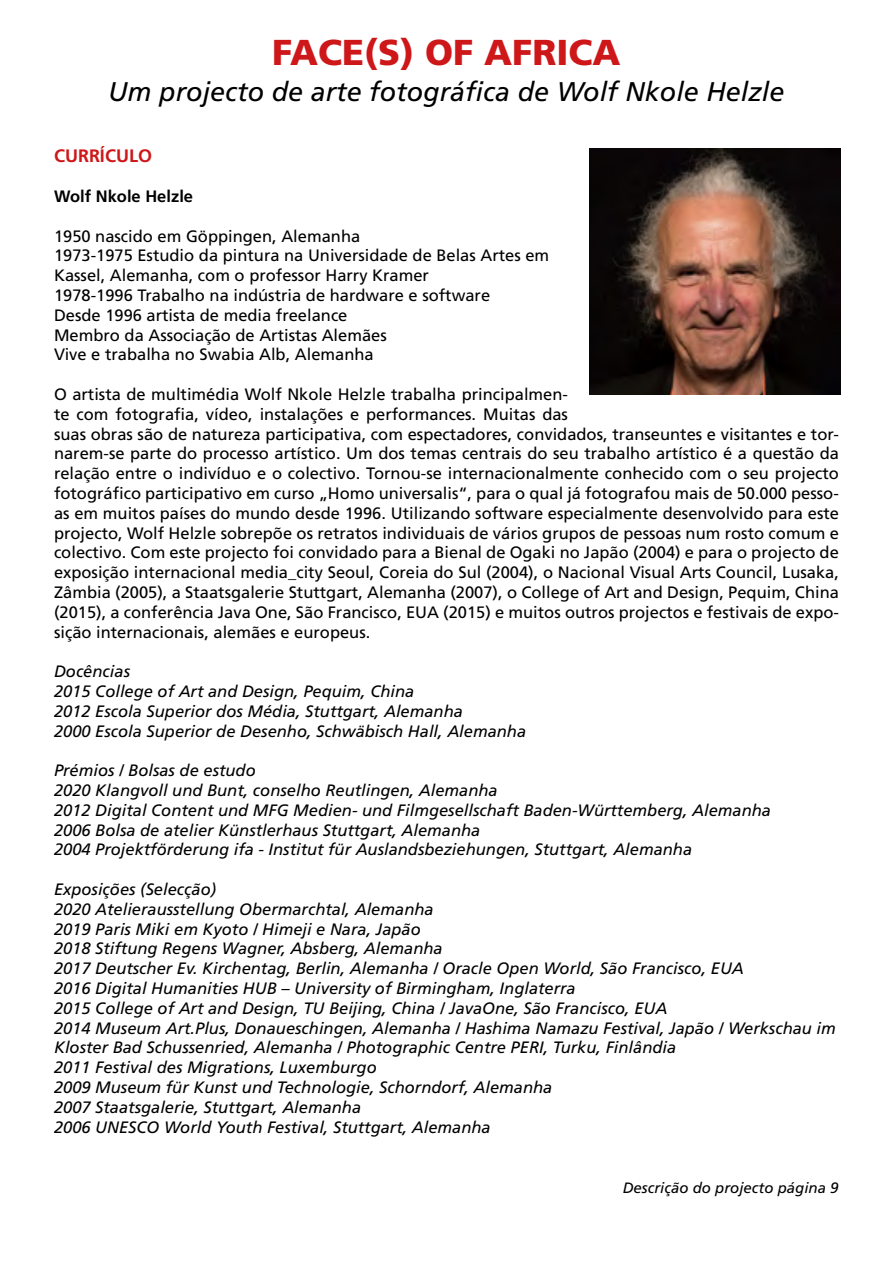
<style>
.page{position:relative;width:893px;height:1263px;background:#fff}
.page>*{position:absolute;margin:0;border:0;box-sizing:border-box;transform-origin:0 0}
.t1{font:900 36px "Frutiger";color:#cd1719}
.t2{font:italic 27px "Frutiger";color:#000}
.t3{font:700 18px "Frutiger";color:#cd1719}
.t4{font:16.5px/19.8px "Frutiger";color:#000}
.t5{font:italic 16.5px "Frutiger";color:#000}
.t6{font:700 16.5px "Frutiger";color:#000}
.t7{font:italic 15px "Frutiger";color:#000}
</style>
<div class="page">
<img style="left:589px;top:149px;width:252px;height:246px">
<h1 class="t1" style="left:272px;top:30px;width:350px">FACE(S) OF AFRICA</h1>
<h2 class="t2" style="left:108px;top:76px;width:678px">Um projecto de arte fotográfica de Wolf Nkole Helzle</h2>
<p class="t3" style="left:54px;top:145px;width:99px">CURRÍCULO</p>
<p class="t6" style="left:54px;top:186px;width:141px">Wolf Nkole Helzle</p>
<p class="t4" style="left:54px;top:226px;width:308px">1950 nascido em Göppingen, Alemanha</p>
<p class="t4" style="left:54px;top:246px;width:497px">1973-1975 Estudio da pintura na Universidade de Belas Artes em<br>Kassel, Alemanha, com o professor Harry Kramer</p>
<p class="t4" style="left:54px;top:285px;width:438px">1978-1996 Trabalho na indústria de hardware e software</p>
<p class="t4" style="left:54px;top:305px;width:295px">Desde 1996 artista de media freelance</p>
<p class="t4" style="left:54px;top:325px;width:334px">Membro da Associação de Artistas Alemães</p>
<p class="t4" style="left:54px;top:345px;width:321px">Vive e trabalha no Swabia Alb, Alemanha</p>
<p class="t4" style="left:54px;top:384px;width:787px">O artista de multimédia Wolf Nkole Helzle trabalha principalmen-<br>te com fotografia, vídeo, instalações e performances. Muitas das<br>suas obras são de natureza participativa, com espectadores, convidados, transeuntes e visitantes e tor&shy;narem-se parte do processo artístico. Um dos temas centrais do seu trabalho artístico é a questão da relação entre o indivíduo e o colectivo. Tornou-se internacionalmente conhecido com o seu projecto fotográfico participativo em curso „Homo universalis“, para o qual já fotografou mais de 50.000 pesso&shy;as em muitos países do mundo desde 1996. Utilizando software especialmente desenvolvido para este projecto, Wolf Helzle sobrepõe os retratos individuais de vários grupos de pessoas num rosto comum e colectivo. Com este projecto foi convidado para a Bienal de Ogaki no Japão (2004) e para o projecto de exposição internacional media_city Seoul, Coreia do Sul (2004), o Nacional Visual Arts Council, Lusaka, Zâmbia (2005), a Staatsgalerie Stuttgart, Alemanha (2007), o College of Art and Design, Pequim, China (2015), a conferência Java One, São Francisco, EUA (2015) e muitos outros projectos e festivais de expo&shy;sição internacionais, alemães e europeus.</p>
<p class="t5" style="left:54px;top:662px;width:78px">Docências</p>
<p class="t5" style="left:54px;top:682px;width:362px">2015 College of Art and Design, Pequim, China</p>
<p class="t5" style="left:54px;top:701px;width:410px">2012 Escola Superior dos Média, Stuttgart, Alemanha</p>
<p class="t5" style="left:54px;top:721px;width:474px">2000 Escola Superior de Desenho, Schwäbisch Hall, Alemanha</p>
<p class="t5" style="left:54px;top:761px;width:203px">Prémios / Bolsas de estudo</p>
<p class="t5" style="left:54px;top:781px;width:445px">2020 Klangvoll und Bunt, conselho Reutlingen, Alemanha</p>
<p class="t5" style="left:54px;top:800px;width:718px">2012 Digital Content und MFG Medien- und Filmgesellschaft Baden-Württemberg, Alemanha</p>
<p class="t5" style="left:54px;top:820px;width:428px">2006 Bolsa de atelier Künstlerhaus Stuttgart, Alemanha</p>
<p class="t5" style="left:54px;top:840px;width:640px">2004 Projektförderung ifa - Institut für Auslandsbeziehungen, Stuttgart, Alemanha</p>
<p class="t5" style="left:54px;top:880px;width:164px">Exposições (Selecção)</p>
<p class="t5" style="left:54px;top:899px;width:381px">2020 Atelierausstellung Obermarchtal, Alemanha</p>
<p class="t5" style="left:54px;top:919px;width:368px">2019 Paris Miki em Kyoto / Himeji e Nara, Japão</p>
<p class="t5" style="left:54px;top:939px;width:390px">2018 Stiftung Regens Wagner, Absberg, Alemanha</p>
<p class="t5" style="left:54px;top:959px;width:691px">2017 Deutscher Ev. Kirchentag, Berlin, Alemanha / Oracle Open World, São Francisco, EUA</p>
<p class="t5" style="left:54px;top:979px;width:523px">2016 Digital Humanities HUB – University of Birmingham, Inglaterra</p>
<p class="t5" style="left:54px;top:998px;width:615px">2015 College of Art and Design, TU Beijing, China / JavaOne, São Francisco, EUA</p>
<p class="t5" style="left:54px;top:1018px;width:783px">2014 Museum Art.Plus, Donaueschingen, Alemanha / Hashima Namazu Festival, Japão / Werkschau im</p>
<p class="t5" style="left:54px;top:1038px;width:624px">Kloster Bad Schussenried, Alemanha / Photographic Centre PERI, Turku, Finlândia</p>
<p class="t5" style="left:54px;top:1058px;width:324px">2011 Festival des Migrations, Luxemburgo</p>
<p class="t5" style="left:54px;top:1078px;width:500px">2009 Museum für Kunst und Technologie, Schorndorf, Alemanha</p>
<p class="t5" style="left:54px;top:1097px;width:309px">2007 Staatsgalerie, Stuttgart, Alemanha</p>
<p class="t5" style="left:54px;top:1117px;width:438px">2006 UNESCO World Youth Festival, Stuttgart, Alemanha</p>
<p class="t7" style="left:623px;top:1179px;width:217px">Descrição do projecto página 9</p>
</div>
